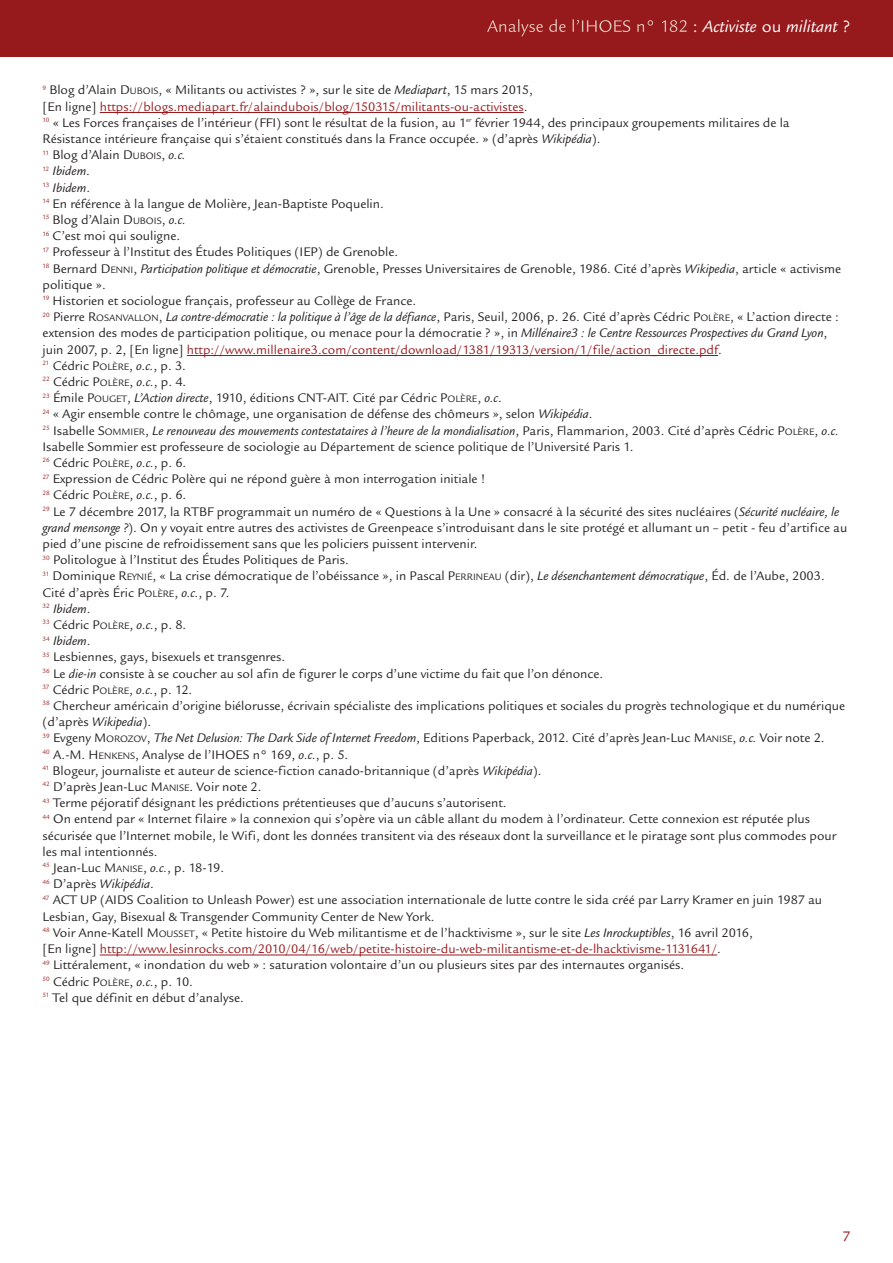
<style>
.page{position:relative;width:893px;height:1263px;background:#fff}
.page>*{position:absolute;margin:0;border:0;box-sizing:border-box;transform-origin:0 0}
.t1{font:italic 18px "Legacy San ITC";color:#fff}
.t2{font:15px "Legacy San ITC";color:#96191c}
.t3{font:13.5px/16.2px "Legacy San ITC";color:#231f20}
.s1{font-style:normal}
.s2{font-size:10.2px}
.s3{font-style:italic}
.s4{color:#96191c}
</style>
<div class="page">
<hr style="left:100px;top:112px;width:424px;height:1px;background:#96191c">
<hr style="left:187px;top:355px;width:531px;height:1px;background:#96191c">
<hr style="left:100px;top:955px;width:617px;height:1px;background:#96191c">
<div style="left:0;top:0;width:893px;height:57px;background:#96191c"></div>
<svg style="left:487px;top:19px;width:90px;height:17px"></svg>
<h1 class="t1" style="left:693px;top:16px;width:159px"><span class="s1">:</span> Activiste <span class="s1">ou</span> militant <span class="s1">?</span></h1>
<p class="t3" style="left:43px;top:82px;width:806px"><sup>9</sup> Blog d’Alain D<span class="s2">UBOIS</span>, « Militants ou activistes ? », sur le site de <span class="s3">Mediapart</span>, 15 mars 2015,<br>[En ligne] <span class="s4">https://blogs.mediapart.fr/alaindubois/blog/150315/militants-ou-activistes</span>.<br><sup>10</sup> « Les Forces françaises de l’intérieur (FFI) sont le résultat de la fusion, au 1<sup>er</sup> février 1944, des principaux groupements militaires de la Résistance intérieure française qui s’étaient constitués dans la France occupée. » (d’après <span class="s3">Wikipédia</span>).<br><sup>11</sup> Blog d’Alain D<span class="s2">UBOIS</span>, <span class="s3">o.c.<br></span><sup>12</sup> <span class="s3">Ibidem</span>.<br><sup>13</sup> <span class="s3">Ibidem</span>.<br><sup>14</sup> En référence à la langue de Molière, Jean-Baptiste Poquelin.<br><sup>15</sup> Blog d’Alain D<span class="s2">UBOIS</span>, <span class="s3">o.c.<br></span><sup>16</sup> C’est moi qui souligne.<br><sup>17</sup> Professeur à l’Institut des Études Politiques (IEP) de Grenoble.<br><sup>18</sup> Bernard D<span class="s2">ENNI</span>, <span class="s3">Participation politique et démocratie</span>, Grenoble, Presses Universitaires de Grenoble, 1986. Cité d’après <span class="s3">Wikipedia</span>, article « activisme politique ».<br><sup>19</sup> Historien et sociologue français, professeur au Collège de France.<br><sup>20</sup> Pierre R<span class="s2">OSANVALLON</span>, <span class="s3">La contre-démocratie : la politique à l’âge de la défiance</span>, Paris, Seuil, 2006, p. 26. Cité d’après Cédric P<span class="s2">OLÈRE</span>, « L’action directe : extension des modes de participation politique, ou menace pour la démocratie ? », in <span class="s3">Millénaire3 : le Centre Ressources Prospectives du Grand Lyon</span>, juin 2007, p. 2, [En ligne] <span class="s4">http://www.millenaire3.com/content/download/1381/19313/version/1/file/action_directe.pdf</span>.<br><sup>21</sup> Cédric P<span class="s2">OLÈRE</span>, <span class="s3">o.c.</span>, p. 3.<br><sup>22</sup> Cédric P<span class="s2">OLÈRE</span>, <span class="s3">o.c.</span>, p. 4.<br><sup>23</sup> Émile P<span class="s2">OUGET</span>, <span class="s3">L’Action directe</span>, 1910, éditions CNT-AIT. Cité par Cédric P<span class="s2">OLÈRE</span>, <span class="s3">o.c</span>.<br><sup>24</sup> « Agir ensemble contre le chômage, une organisation de défense des chômeurs », selon <span class="s3">Wikipédia</span>.<br><sup>25</sup> Isabelle S<span class="s2">OMMIER</span>, <span class="s3">Le renouveau des mouvements contestataires à l’heure de la mondialisation</span>, Paris, Flammarion, 2003. Cité d’après Cédric P<span class="s2">OLÈRE</span>, <span class="s3">o.c.<br></span>Isabelle Sommier est professeure de sociologie au Département de science politique de l’Université Paris 1.<br><sup>26</sup> Cédric P<span class="s2">OLÈRE</span>, <span class="s3">o.c.</span>, p. 6.<br><sup>27</sup> Expression de Cédric Polère qui ne répond guère à mon interrogation initiale !<br><sup>28</sup> Cédric P<span class="s2">OLÈRE</span>, <span class="s3">o.c.</span>, p. 6.<br><sup>29</sup> Le 7 décembre 2017, la RTBF programmait un numéro de « Questions à la Une » consacré à la sécurité des sites nucléaires (<span class="s3">Sécurité nucléaire, le grand mensonge ?</span>). On y voyait entre autres des activistes de Greenpeace s’introduisant dans le site protégé et allumant un – petit - feu d’artifice au pied d’une piscine de refroidissement sans que les policiers puissent intervenir.<br><sup>30</sup> Politologue à l’Institut des Études Politiques de Paris.<br><sup>31</sup> Dominique R<span class="s2">EYNIÉ</span>, « La crise démocratique de l’obéissance », in Pascal P<span class="s2">ERRINEAU</span> (dir), <span class="s3">Le désenchantement démocratique</span>, Éd. de l’Aube, 2003.<br>Cité d’après Éric P<span class="s2">OLÈRE</span>, <span class="s3">o.c.</span>, p. 7.<br><sup>32</sup> <span class="s3">Ibidem</span>.<br><sup>33</sup> Cédric P<span class="s2">OLÈRE</span>, <span class="s3">o.c.</span>, p. 8.<br><sup>34</sup> <span class="s3">Ibidem</span>.<br><sup>35</sup> Lesbiennes, gays, bisexuels et transgenres.<br><sup>36</sup> Le <span class="s3">die-in</span> consiste à se coucher au sol afin de figurer le corps d’une victime du fait que l’on dénonce.<br><sup>37</sup> Cédric P<span class="s2">OLÈRE</span>, <span class="s3">o.c.</span>, p. 12.<br><sup>38</sup> Chercheur américain d’origine biélorusse, écrivain spécialiste des implications politiques et sociales du progrès technologique et du numérique (d’après <span class="s3">Wikipedia</span>).<br><sup>39</sup> Evgeny M<span class="s2">OROZOV</span>, <span class="s3">The Net Delusion: The Dark Side of Internet Freedom</span>, Editions Paperback, 2012. Cité d’après Jean-Luc M<span class="s2">ANISE</span>, <span class="s3">o.c.</span> Voir note 2.<br><sup>40</sup> A.-M. H<span class="s2">ENKENS</span>, Analyse de l’IHOES n° 169, <span class="s3">o.c.</span>, p. 5.<br><sup>41</sup> Blogeur, journaliste et auteur de science-fiction canado-britannique (d’après <span class="s3">Wikipédia</span>).<br><sup>42</sup> D’après Jean-Luc M<span class="s2">ANISE</span>. Voir note 2.<br><sup>43</sup> Terme péjoratif désignant les prédictions prétentieuses que d’aucuns s’autorisent.<br><sup>44</sup> On entend par « Internet filaire » la connexion qui s’opère via un câble allant du modem à l’ordinateur. Cette connexion est réputée plus sécurisée que l’Internet mobile, le Wifi, dont les données transitent via des réseaux dont la surveillance et le piratage sont plus commodes pour les mal intentionnés.<br><sup>45</sup> Jean-Luc M<span class="s2">ANISE</span>, <span class="s3">o.c.</span>, p. 18-19.<br><sup>46</sup> D’après <span class="s3">Wikipédia</span>.<br><sup>47</sup> ACT UP (AIDS Coalition to Unleash Power) est une association internationale de lutte contre le sida créé par Larry Kramer en juin 1987 au Lesbian, Gay, Bisexual &amp; Transgender Community Center de New York.<br><sup>48</sup> Voir Anne-Katell M<span class="s2">OUSSET</span>, « Petite histoire du Web militantisme et de l’hacktivisme », sur le site <span class="s3">Les Inrockuptibles</span>, 16 avril 2016,<br>[En ligne] <span class="s4">http://www.lesinrocks.com/2010/04/16/web/petite-histoire-du-web-militantisme-et-de-lhacktivisme-1131641/</span>.<br><sup>49</sup> Littéralement, « inondation du web » : saturation volontaire d’un ou plusieurs sites par des internautes organisés.<br><sup>50</sup> Cédric P<span class="s2">OLÈRE</span>, <span class="s3">o.c.</span>, p. 10.<br><sup>51</sup> Tel que définit en début d’analyse.</p>
<p class="t2" style="left:842px;top:1228px;width:10px">7</p>
</div>
